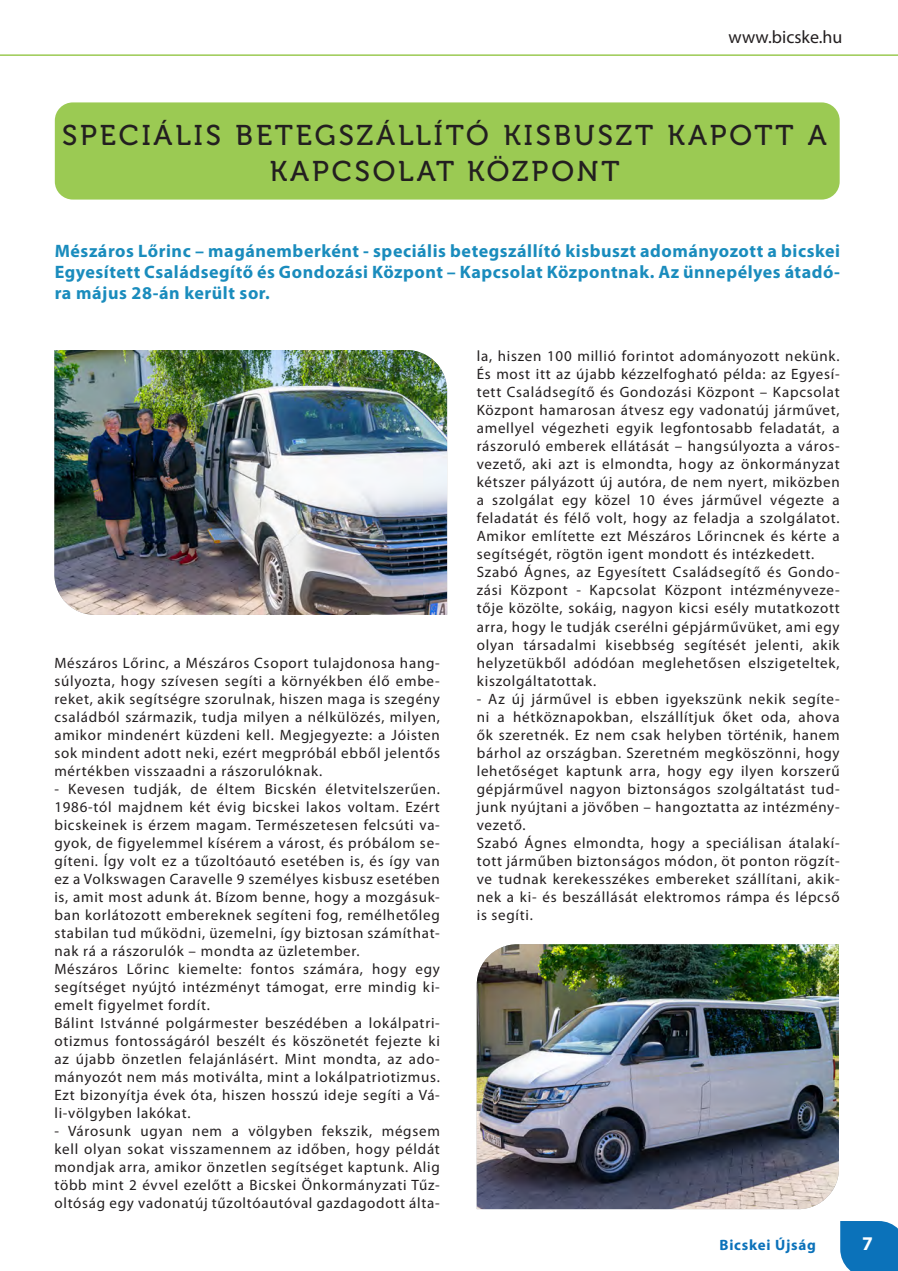
<style>
.page{position:relative;width:898px;height:1271px;background:#fff}
.page>*{position:absolute;margin:0;border:0;box-sizing:border-box;transform-origin:0 0}
.Heading_Master_copy{font:28.5px/36px "Museo 500";letter-spacing:.1em;color:#231f20;text-align:center}
.t1{font:700 19.5px "Myriad Pro";color:#fff}
.Body_text{font:700 18px/21px "Myriad Pro";letter-spacing:.03em;color:#1a8cbd;text-align:justify}
.Subheading{font:18px "Myriad Pro";color:#231f20}
.Normal_text{font:15px/18px "Myriad Pro";letter-spacing:.05em;color:#231f20;text-align:justify}
.t2{font:700 15px "Myriad Pro";letter-spacing:.05em;color:#0b72ba}
</style>
<div class="page">
<hr style="left:0;top:54px;width:897px;height:2px;background:#9bca53">
<div style="left:55px;top:102px;width:784px;height:98px;background:#9bca53;border-radius:18px"></div>
<img style="left:476px;top:944px;width:362px;height:265px">
<img style="left:54px;top:350px;width:393px;height:265px">
<div style="left:840px;top:1221px;width:58px;height:50px;background:#0b72ba"></div>
<p class="Subheading" style="left:728px;top:26px;width:115px">www.bicske.hu</p>
<p class="Heading_Master_copy" style="left:62px;top:118px;width:766px">SPECIÁLIS BETEGSZÁLLÍTÓ KISBUSZT KAPOTT A<br>KAPCSOLAT KÖZPONT</p>
<p class="Body_text" style="left:55px;top:240px;width:786px">Mészáros Lőrinc – magánemberként - speciális betegszállító kisbuszt adományozott a bicskei Egyesített Családsegítő és Gondozási Központ – Kapcsolat Központnak. Az ünnepélyes átadó&shy;ra május 28-án került sor.</p>
<p class="Normal_text" style="left:54px;top:653px;width:387px">Mészáros Lőrinc, a Mészáros Csoport tulajdonosa hang&shy;súlyozta, hogy szívesen segíti a környékben élő embe&shy;reket, akik segítségre szorulnak, hiszen maga is szegény családból származik, tudja milyen a nélkülözés, milyen, amikor mindenért küzdeni kell. Megjegyezte: a Jóisten sok mindent adott neki, ezért megpróbál ebből jelentős mértékben visszaadni a rászorulóknak.</p>
<p class="Normal_text" style="left:54px;top:779px;width:387px">- Kevesen tudják, de éltem Bicskén életvitelszerűen.<br>1986-tól majdnem két évig bicskei lakos voltam. Ezért bicskeinek is érzem magam. Természetesen felcsúti va&shy;gyok, de figyelemmel kísérem a várost, és próbálom se&shy;gíteni. Így volt ez a tűzoltóautó esetében is, és így van ez a Volkswagen Caravelle 9 személyes kisbusz esetében is, amit most adunk át. Bízom benne, hogy a mozgásuk&shy;ban korlátozott embereknek segíteni fog, remélhetőleg stabilan tud működni, üzemelni, így biztosan számíthat&shy;nak rá a rászorulók – mondta az üzletember.</p>
<p class="Normal_text" style="left:54px;top:959px;width:387px">Mészáros Lőrinc kiemelte: fontos számára, hogy egy segítséget nyújtó intézményt támogat, erre mindig ki&shy;emelt figyelmet fordít.</p>
<p class="Normal_text" style="left:54px;top:1013px;width:387px">Bálint Istvánné polgármester beszédében a lokálpatri&shy;otizmus fontosságáról beszélt és köszönetét fejezte ki az újabb önzetlen felajánlásért. Mint mondta, az ado&shy;mányozót nem más motiválta, mint a lokálpatriotizmus.<br>Ezt bizonyítja évek óta, hiszen hosszú ideje segíti a Vá&shy;li-völgyben lakókat.</p>
<p class="Normal_text" style="left:54px;top:1121px;width:387px">- Városunk ugyan nem a völgyben fekszik, mégsem kell olyan sokat visszamennem az időben, hogy példát mondjak arra, amikor önzetlen segítséget kaptunk. Alig több mint 2 évvel ezelőtt a Bicskei Önkormányzati Tűz&shy;oltóság egy vadonatúj tűzoltóautóval gazdagodott álta-</p>
<p class="Normal_text" style="left:476px;top:347px;width:364px">la, hiszen 100 millió forintot adományozott nekünk.<br>És most itt az újabb kézzelfogható példa: az Egyesí&shy;tett Családsegítő és Gondozási Központ – Kapcsolat Központ hamarosan átvesz egy vadonatúj járművet, amellyel végezheti egyik legfontosabb feladatát, a rászoruló emberek ellátását – hangsúlyozta a város&shy;vezető, aki azt is elmondta, hogy az önkormányzat kétszer pályázott új autóra, de nem nyert, miközben a szolgálat egy közel 10 éves járművel végezte a feladatát és félő volt, hogy az feladja a szolgálatot.<br>Amikor említette ezt Mészáros Lőrincnek és kérte a segítségét, rögtön igent mondott és intézkedett.</p>
<p class="Normal_text" style="left:476px;top:563px;width:364px">Szabó Ágnes, az Egyesített Családsegítő és Gondo&shy;zási Központ - Kapcsolat Központ intézményveze&shy;tője közölte, sokáig, nagyon kicsi esély mutatkozott arra, hogy le tudják cserélni gépjárművüket, ami egy olyan társadalmi kisebbség segítését jelenti, akik helyzetükből adódóan meglehetősen elszigeteltek, kiszolgáltatottak.</p>
<p class="Normal_text" style="left:476px;top:689px;width:364px">- Az új járművel is ebben igyekszünk nekik segíte&shy;ni a hétköznapokban, elszállítjuk őket oda, ahova ők szeretnék. Ez nem csak helyben történik, hanem bárhol az országban. Szeretném megköszönni, hogy lehetőséget kaptunk arra, hogy egy ilyen korszerű gépjárművel nagyon biztonságos szolgáltatást tud&shy;junk nyújtani a jövőben – hangoztatta az intézmény&shy;vezető.</p>
<p class="Normal_text" style="left:476px;top:833px;width:364px">Szabó Ágnes elmondta, hogy a speciálisan átalakí&shy;tott járműben biztonságos módon, öt ponton rögzít&shy;ve tudnak kerekesszékes embereket szállítani, akik&shy;nek a ki- és beszállását elektromos rámpa és lépcső is segíti.</p>
<p class="t2" style="left:719px;top:1234px;width:98px">Bicskei Újság</p>
<p class="t1" style="left:861px;top:1230px;width:12px">7</p>
</div>
